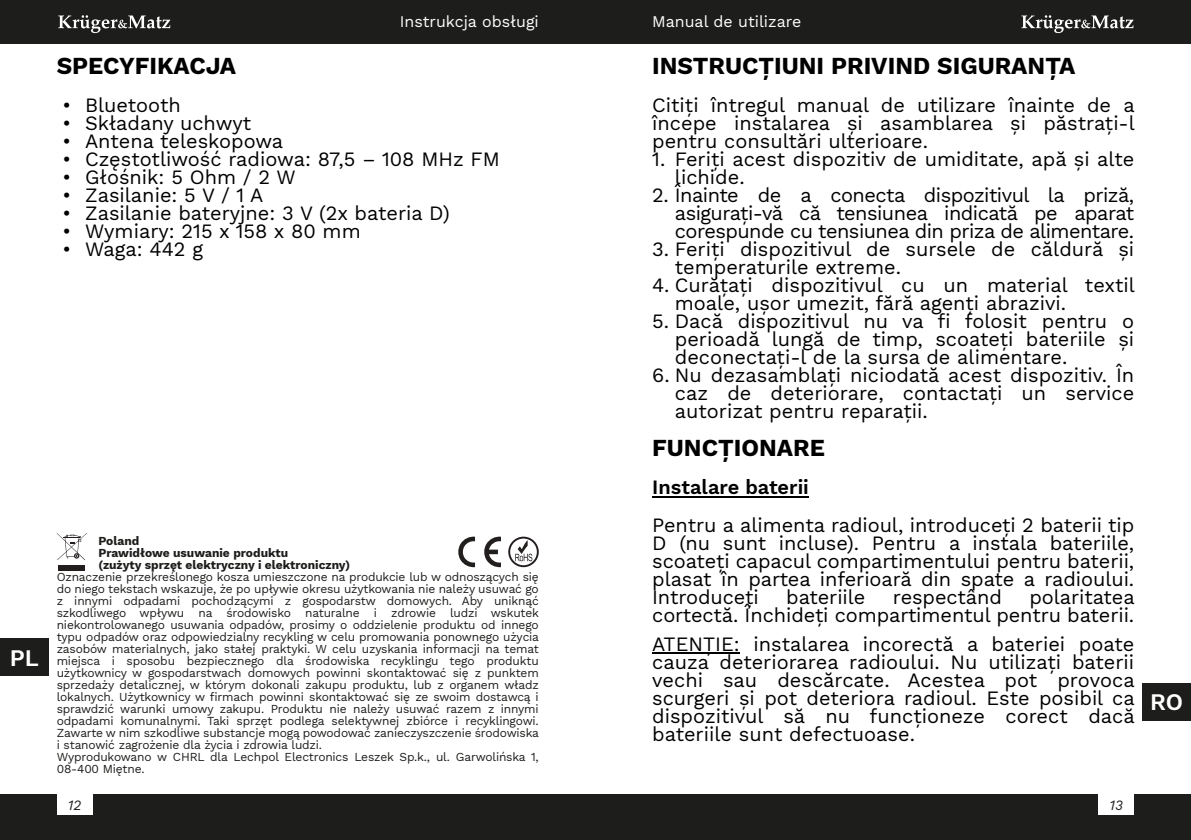
<style>
.page{position:relative;width:1191px;height:840px;background:#fff}
.page>*{position:absolute;margin:0;border:0;box-sizing:border-box;transform-origin:0 0}
.t1{font:700 24px "Work Sans";color:#000}
.t2{font:600 23.4px "Work Sans";color:#fff}
.t3{font:20px/18px "Work Sans";color:#000;text-align:justify}
.t4{font:600 20px "Work Sans";color:#000}
.t5{font:16px "Work Sans";color:#fff}
.t6{font:italic 14px "Work Sans";color:#1d1d1b}
.t7{font:12px/12px "Work Sans";letter-spacing:-.015em;color:#1d1d1b}
.t8{font:700 12px/12px "Work Sans";color:#1d1d1b}
</style>
<div class="page">
<div style="left:595px;top:794px;width:596px;height:45px;background:#1d1d1b"></div>
<div style="left:595px;top:0;width:596px;height:43px;background:#1d1d1b"></div>
<svg style="left:1021px;top:15px;width:112px;height:18px"></svg>
<div style="left:1098px;top:794px;width:36px;height:20px;background:#fff"></div>
<div style="left:1142px;top:682px;width:49px;height:38px;background:#1d1d1b"></div>
<div style="left:0;top:0;width:595px;height:43px;background:#1d1d1b"></div>
<div style="left:0;top:794px;width:595px;height:45px;background:#1d1d1b"></div>
<svg style="left:58px;top:15px;width:112px;height:18px"></svg>
<div style="left:0;top:638px;width:49px;height:38px;background:#1d1d1b"></div>
<div style="left:57px;top:794px;width:36px;height:20px;background:#fff"></div>
<div style="left:59px;top:565px;width:26px;height:5px;background:#231e1e"></div>
<svg style="left:57px;top:533px;width:30px;height:27px"></svg>
<svg style="left:508px;top:536px;width:31px;height:31px"></svg>
<svg style="left:458px;top:536px;width:43px;height:31px"></svg>
<hr style="left:652px;top:496px;width:157px;height:1px;background:#000">
<hr style="left:652px;top:652px;width:88px;height:1px;background:#000">
<p class="t2" style="left:10px;top:643px;width:31px">PL</p>
<p class="t5" style="left:390px;top:13px;width:151px">Manual de utilizare</p>
<p class="t5" style="left:652px;top:13px;width:151px">Manual de utilizare</p>
<p class="t5" style="left:400px;top:13px;width:140px">Instrukcja obsługi</p>
<p class="t5" style="left:652px;top:13px;width:140px">Instrukcja obsługi</p>
<p class="t1" style="left:57px;top:51px;width:181px">SPECYFIKACJA</p>
<p class="t3" style="left:62px;top:96px;width:120px">• Bluetooth</p>
<p class="t3" style="left:62px;top:114px;width:190px">• Składany uchwyt</p>
<p class="t3" style="left:62px;top:132px;width:222px">• Antena teleskopowa</p>
<p class="t3" style="left:62px;top:150px;width:439px">• Częstotliwość radiowa: 87,5 – 108 MHz FM</p>
<p class="t3" style="left:62px;top:168px;width:235px">• Głośnik: 5 Ohm / 2 W</p>
<p class="t3" style="left:62px;top:186px;width:202px">• Zasilanie: 5 V / 1 A</p>
<p class="t3" style="left:62px;top:204px;width:389px">• Zasilanie bateryjne: 3 V (2x bateria D)</p>
<p class="t3" style="left:62px;top:222px;width:300px">• Wymiary: 215 x 158 x 80 mm</p>
<p class="t3" style="left:62px;top:240px;width:142px">• Waga: 442 g</p>
<p class="t8" style="left:98px;top:534px;width:253px">Poland<br>Prawidłowe usuwanie produktu<br>(zużyty sprzęt elektryczny i elektroniczny)</p>
<p class="t7" style="left:57px;top:570px;width:484px">Oznaczenie przekreślonego kosza umieszczone na produkcie lub w odnoszących się do niego tekstach wskazuje, że po upływie okresu użytkowania nie należy usuwać go z innymi odpadami pochodzącymi z gospodarstw domowych. Aby uniknąć szkodliwego wpływu na środowisko naturalne i zdrowie ludzi wskutek niekontrolowanego usuwania odpadów, prosimy o oddzielenie produktu od innego typu odpadów oraz odpowiedzialny recykling w celu promowania ponownego użycia zasobów materialnych, jako stałej praktyki. W celu uzyskania informacji na temat miejsca i sposobu bezpiecznego dla środowiska recyklingu tego produktu użytkownicy w gospodarstwach domowych powinni skontaktować się z punktem sprzedaży detalicznej, w którym dokonali zakupu produktu, lub z organem władz lokalnych. Użytkownicy w firmach powinni skontaktować się ze swoim dostawcą i sprawdzić warunki umowy zakupu. Produktu nie należy usuwać razem z innymi odpadami komunalnymi. Taki sprzęt podlega selektywnej zbiórce i recyklingowi.<br>Zawarte w nim szkodliwe substancje mogą powodować zanieczyszczenie środowiska i stanowić zagrożenie dla życia i zdrowia ludzi.<br>Wyprodukowano w CHRL dla Lechpol Electronics Leszek Sp.k., ul. Garwolińska 1, 08-400 Miętne.</p>
<p class="t1" style="left:652px;top:51px;width:424px">INSTRUCȚIUNI PRIVIND SIGURANȚA</p>
<p class="t3" style="left:652px;top:96px;width:484px">Citiți întregul manual de utilizare înainte de a începe instalarea și asamblarea și păstrați-l pentru consultări ulterioare.</p>
<p class="t3" style="left:675px;top:150px;width:461px;text-indent:-23px">1. Feriți acest dispozitiv de umiditate, apă și alte lichide.</p>
<p class="t3" style="left:675px;top:186px;width:461px;text-indent:-23px">2. Înainte de a conecta dispozitivul la priză, asigurați-vă că tensiunea indicată pe aparat corespunde cu tensiunea din priza de alimentare.</p>
<p class="t3" style="left:675px;top:240px;width:461px;text-indent:-23px">3. Feriți dispozitivul de sursele de căldură și temperaturile extreme.</p>
<p class="t3" style="left:675px;top:276px;width:461px;text-indent:-23px">4. Curățați dispozitivul cu un material textil moale, ușor umezit, fără agenți abrazivi.</p>
<p class="t3" style="left:675px;top:312px;width:461px;text-indent:-23px">5. Dacă dispozitivul nu va fi folosit pentru o perioadă lungă de timp, scoateți bateriile și deconectați-l de la sursa de alimentare.</p>
<p class="t3" style="left:675px;top:366px;width:461px;text-indent:-23px">6. Nu dezasamblați niciodată acest dispozitiv. În caz de deteriorare, contactați un service autorizat pentru reparații.</p>
<p class="t1" style="left:652px;top:433px;width:174px">FUNCȚIONARE</p>
<p class="t4" style="left:652px;top:475px;width:158px">Instalare baterii</p>
<p class="t3" style="left:652px;top:516px;width:483px">Pentru a alimenta radioul, introduceți 2 baterii tip D (nu sunt incluse). Pentru a instala bateriile, scoateți capacul compartimentului pentru baterii, plasat în partea inferioară din spate a radioului.<br>Introduceți</p>
<p class="t3" style="left:786px;top:588px;width:81px">bateriile</p>
<p class="t3" style="left:893px;top:588px;width:111px">respectând</p>
<p class="t3" style="left:652px;top:588px;width:484px;text-align:right">polaritatea<br>cortectă. Închideți compartimentul pentru baterii.</p>
<p class="t3" style="left:652px;top:634px;width:484px">ATENȚIE: instalarea incorectă a bateriei poate cauza deteriorarea radioului. Nu utilizați baterii vechi sau descărcate. Acestea pot provoca scurgeri și pot deteriora radioul. Este posibil ca dispozitivul să nu funcționeze corect dacă bateriile sunt defectuoase.</p>
<p class="t6" style="left:68px;top:796px;width:15px">12</p>
<p class="t6" style="left:1109px;top:796px;width:15px">13</p>
<p class="t2" style="left:1150px;top:688px;width:35px">RO</p>
</div>
